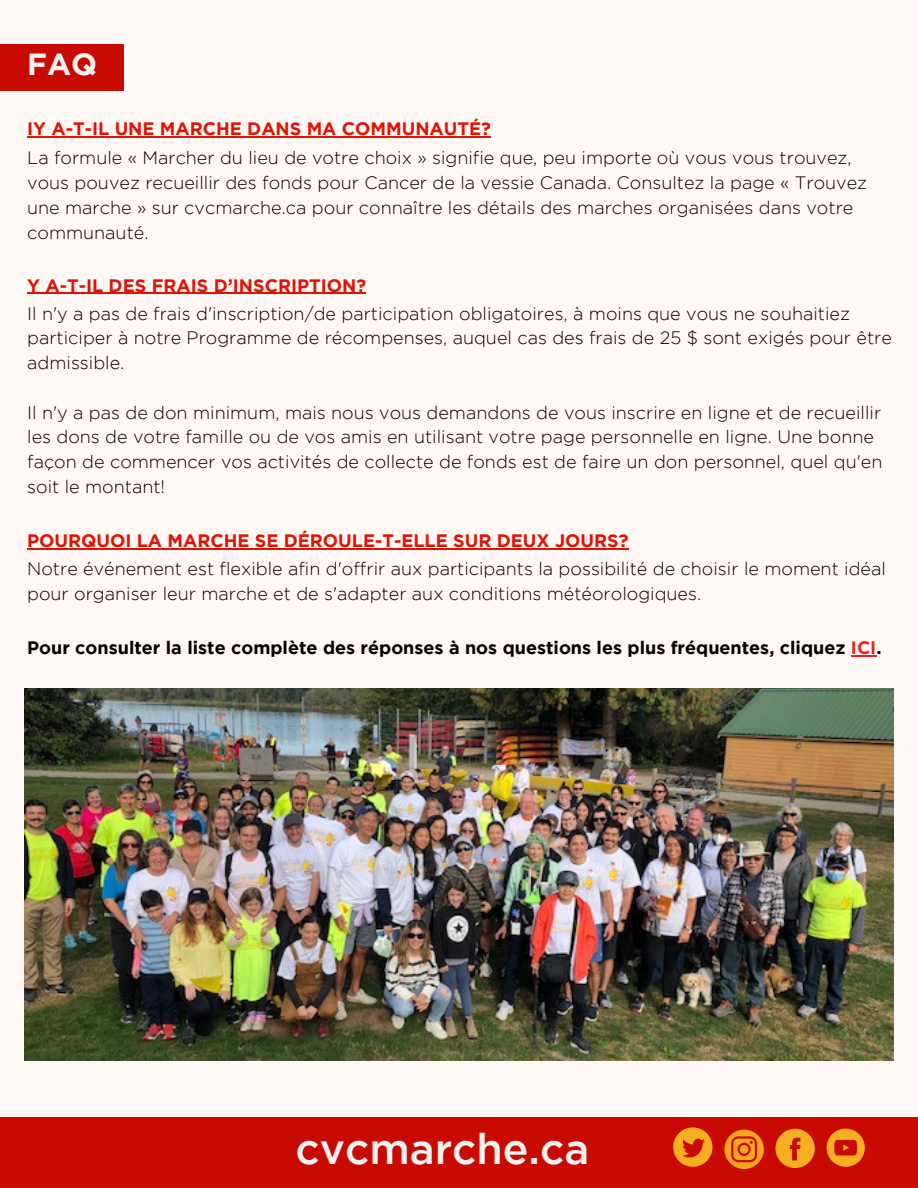
<style>
.page{position:relative;width:918px;height:1188px;background:#fff8f5}
.page>*{position:absolute;margin:0;border:0;box-sizing:border-box;transform-origin:0 0}
.t1{font:500 42.6px "Gotham";color:#f2f2f1}
.t2{font:700 30.45px "Gotham";color:#f2f2f1}
.t3{font:300 18px/24.8px "Gotham";color:#000}
.t4{font:700 18px "Gotham";color:#e01305}
.t5{font:700 18px "Gotham";color:#000}
.s1{color:#eb1f24}
</style>
<div class="page">
<div style="left:0;top:44px;width:123px;height:47px;background:#c90a02"></div>
<img style="left:25px;top:688px;width:868px;height:372px">
<hr style="left:27px;top:136px;width:464px;height:1px;background:#e01305">
<hr style="left:27px;top:293px;width:339px;height:1px;background:#e01305">
<hr style="left:27px;top:548px;width:601px;height:1px;background:#e01305">
<svg style="left:851px;top:655px;width:25px;height:1px"></svg>
<div style="left:0;top:1117px;width:918px;height:71px;background:#c90a02"></div>
<svg style="left:673px;top:1127px;width:40px;height:40px"></svg>
<svg style="left:724px;top:1130px;width:40px;height:39px"></svg>
<svg style="left:776px;top:1129px;width:39px;height:39px"></svg>
<svg style="left:827px;top:1129px;width:38px;height:38px"></svg>
<h2 class="t2" style="left:27px;top:53px;width:72px">FAQ</h2>
<p class="t4" style="left:27px;top:122px;width:465px">IY A-T-IL UNE MARCHE DANS MA COMMUNAUTÉ?</p>
<p class="t3" style="left:27px;top:146px;width:842px">La formule « Marcher du lieu de votre choix » signifie que, peu importe où vous vous trouvez, vous pouvez recueillir des fonds pour Cancer de la vessie Canada. Consultez la page « Trouvez une marche » sur cvcmarche.ca pour connaître les détails des marches organisées dans votre communauté.</p>
<p class="t4" style="left:27px;top:278px;width:340px">Y A-T-IL DES FRAIS D’INSCRIPTION?</p>
<p class="t3" style="left:27px;top:302px;width:866px">Il n'y a pas de frais d'inscription/de participation obligatoires, à moins que vous ne souhaitiez participer à notre Programme de récompenses, auquel cas des frais de 25 $ sont exigés pour être admissible.</p>
<p class="t3" style="left:27px;top:401px;width:857px">Il n'y a pas de don minimum, mais nous vous demandons de vous inscrire en ligne et de recueillir les dons de votre famille ou de vos amis en utilisant votre page personnelle en ligne. Une bonne façon de commencer vos activités de collecte de fonds est de faire un don personnel, quel qu'en soit le montant!</p>
<p class="t4" style="left:27px;top:534px;width:603px">POURQUOI LA MARCHE SE DÉROULE-T-ELLE SUR DEUX JOURS?</p>
<p class="t3" style="left:27px;top:558px;width:860px">Notre événement est flexible afin d'offrir aux participants la possibilité de choisir le moment idéal pour organiser leur marche et de s'adapter aux conditions météorologiques.</p>
<p class="t5" style="left:27px;top:641px;width:856px">Pour consulter la liste complète des réponses à nos questions les plus fréquentes, cliquez <span class="s1">ICI</span>.</p>
<h1 class="t1" style="left:295px;top:1133px;width:295px">cvcmarche.ca</h1>
</div>
